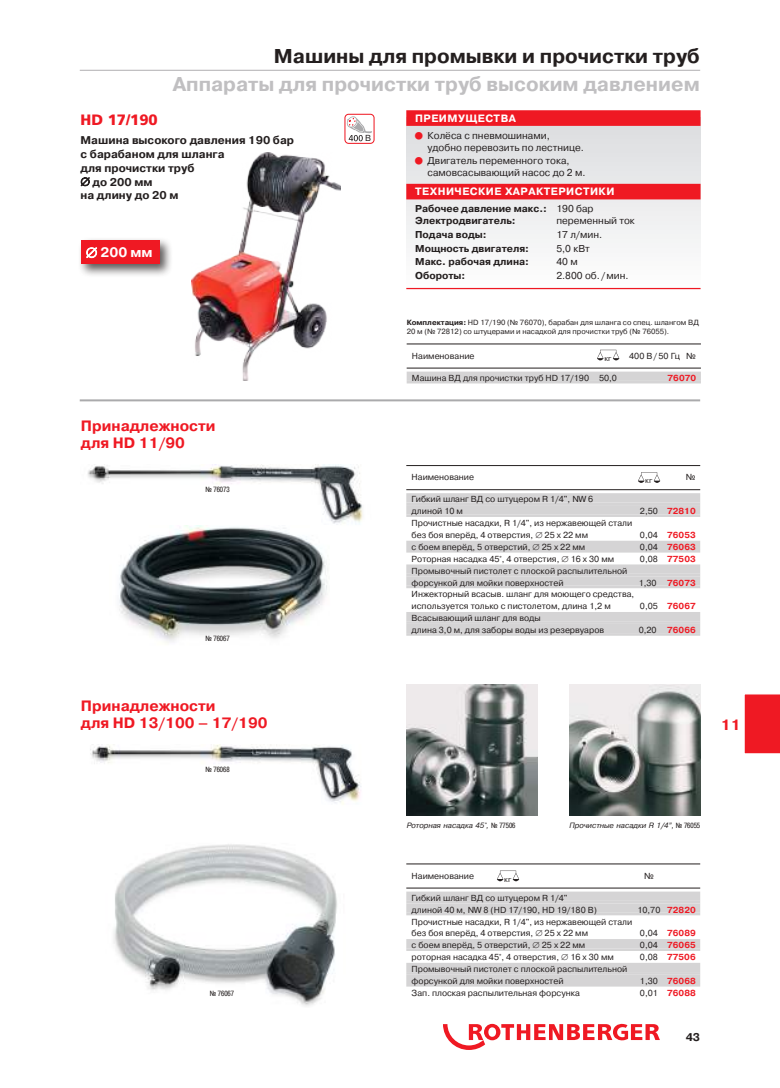
<style>
.page{position:relative;width:780px;height:1088px;background:#fff}
.page>*{position:absolute;margin:0;border:0;box-sizing:border-box;transform-origin:0 0}
.t1{font:700 20px "Pragmatica C";color:#c0bfc1}
.t2{font:700 20px "Pragmatica C";color:#241f1f}
.t3{font:700 15px/17.5px "Pragmatica C";color:#ef1923}
.t4{font:900 15px "Frutiger LT Com";color:#ef1923}
.t5{font:700 13.75px "Pragmatica C";color:#fff}
.t6{font:700 11.25px/13.8px "Pragmatica C";color:#241f1f}
.t7{font:700 10.62px "Pragmatica C";letter-spacing:.045em;color:#fff}
.t8{font:10px/11.9px "Pragmatica C";color:#241f1f}
.t9{font:700 10px/11.9px "Pragmatica C";color:#241f1f}
.t10{font:8.75px/11.9px "Pragmatica C";color:#241f1f}
.t11{font:700 8.75px "Pragmatica C";color:#ef1923}
.t12{font:7.5px/9.4px "Pragmatica C";color:#241f1f}
.t13{font:italic 7.5px "Pragmatica";color:#241f1f}
.t14{font:7.5px "Pragmatica Cond C";color:#241f1f}
.t15{font:7.25px "Pragmatica";color:#241f1f}
.s1{font-weight:400}
.s2{font-weight:700}
.s3{font-weight:400;color:#241f1f}
.s4{font-family:"Pragmatica Cond C";font-style:normal}
.s5{font-weight:700;color:#ef1923}
</style>
<div class="page">
<svg style="left:443px;top:1024px;width:217px;height:26px"></svg>
<div style="left:744px;top:694px;width:36px;height:60px;background:#ef1923"></div>
<hr style="left:406px;top:864px;width:294px;height:1px;background:#241f1f">
<hr style="left:406px;top:888px;width:294px;height:1px;background:#241f1f">
<div style="left:406px;top:891px;width:294px;height:10px;background:#d5d4d5"></div>
<hr style="left:406px;top:901px;width:294px;height:2px;background:#d5d4d5">
<div style="left:406px;top:903px;width:294px;height:10px;background:#d5d4d5"></div>
<hr style="left:406px;top:913px;width:294px;height:2px;background:#d5d4d5">
<div style="left:406px;top:939px;width:294px;height:9px;background:#d5d4d5"></div>
<hr style="left:406px;top:948px;width:294px;height:3px;background:#d5d4d5">
<div style="left:406px;top:963px;width:294px;height:9px;background:#d5d4d5"></div>
<hr style="left:406px;top:972px;width:294px;height:3px;background:#d5d4d5">
<div style="left:406px;top:975px;width:294px;height:9px;background:#d5d4d5"></div>
<hr style="left:406px;top:984px;width:294px;height:2px;background:#d5d4d5">
<svg style="left:497px;top:870px;width:22px;height:12px"></svg>
<img style="left:113px;top:844px;width:224px;height:162px">
<hr style="left:80px;top:70px;width:620px;height:1px;background:#c0bfc1">
<img style="left:191px;top:152px;width:149px;height:229px">
<svg style="left:406px;top:126px;width:294px;height:162px"></svg>
<hr style="left:406px;top:344px;width:295px;height:1px;background:#241f1f">
<hr style="left:406px;top:368px;width:295px;height:1px;background:#241f1f">
<div style="left:406px;top:372px;width:295px;height:9px;background:#d5d4d5"></div>
<hr style="left:406px;top:381px;width:295px;height:2px;background:#d5d4d5">
<svg style="left:597px;top:350px;width:22px;height:11px"></svg>
<div style="left:406px;top:110px;width:294px;height:16px;background:#ef1923"></div>
<div style="left:406px;top:184px;width:294px;height:15px;background:#ef1923"></div>
<hr style="left:406px;top:288px;width:294px;height:1px;background:#ef1923">
<svg style="left:344px;top:114px;width:30px;height:30px"></svg>
<div style="left:77px;top:237px;width:96px;height:41px;background:#241f1f;opacity:.75"></div>
<div style="left:81px;top:240px;width:79px;height:24px;background:#ef1923"></div>
<hr style="left:80px;top:399px;width:620px;height:2px;background:#aaaaac">
<hr style="left:406px;top:465px;width:294px;height:1px;background:#241f1f">
<hr style="left:406px;top:489px;width:294px;height:1px;background:#241f1f">
<div style="left:406px;top:493px;width:294px;height:9px;background:#d5d4d5"></div>
<hr style="left:406px;top:502px;width:294px;height:3px;background:#d5d4d5">
<div style="left:406px;top:505px;width:294px;height:9px;background:#d5d4d5"></div>
<hr style="left:406px;top:514px;width:294px;height:3px;background:#d5d4d5">
<div style="left:406px;top:541px;width:294px;height:9px;background:#d5d4d5"></div>
<hr style="left:406px;top:550px;width:294px;height:2px;background:#d5d4d5">
<div style="left:406px;top:564px;width:294px;height:10px;background:#d5d4d5"></div>
<hr style="left:406px;top:574px;width:294px;height:2px;background:#d5d4d5">
<div style="left:406px;top:576px;width:294px;height:9px;background:#d5d4d5"></div>
<hr style="left:406px;top:585px;width:294px;height:3px;background:#d5d4d5">
<div style="left:406px;top:612px;width:294px;height:9px;background:#d5d4d5"></div>
<hr style="left:406px;top:621px;width:294px;height:3px;background:#d5d4d5">
<div style="left:406px;top:624px;width:294px;height:9px;background:#d5d4d5"></div>
<hr style="left:406px;top:633px;width:294px;height:3px;background:#d5d4d5">
<svg style="left:638px;top:472px;width:22px;height:11px"></svg>
<img style="left:87px;top:465px;width:276px;height:59px">
<img style="left:90px;top:744px;width:271px;height:60px">
<img style="left:119px;top:525px;width:209px;height:118px">
<img style="left:406px;top:684px;width:131px;height:131px">
<img style="left:569px;top:684px;width:131px;height:131px">
<svg style="left:415px;top:131px;width:7px;height:8px"></svg>
<svg style="left:415px;top:157px;width:7px;height:8px"></svg>
<h1 class="t2" style="left:274px;top:45px;width:427px">Машины для промывки и прочистки труб</h1>
<h1 class="t1" style="left:173px;top:73px;width:528px">Аппараты для прочистки труб высоким давлением</h1>
<h2 class="t4" style="left:81px;top:111px;width:79px">HD 17/190</h2>
<p class="t6" style="left:81px;top:134px;width:215px">Машина высокого давления 190 бар с барабаном для шланга<br>для прочистки труб<br>∅ до 200 мм<br>на длину до 20 м</p>
<h3 class="t5" style="left:86px;top:245px;width:68px">∅ 200 мм</h3>
<h2 class="t3" style="left:81px;top:417px;width:136px">Принадлежности для HD 11/90</h2>
<p class="t14" style="left:205px;top:485px;width:26px">¹ 76073</p>
<p class="t14" style="left:205px;top:634px;width:26px">¹ 76067</p>
<p class="t10" style="left:365px;top:132px;width:8px">В</p>
<p class="t7" style="left:415px;top:112px;width:102px">ПРЕИМУЩЕСТВА</p>
<p class="t8" style="left:427px;top:129px;width:158px">Колёса с пневмошинами, удобно перевозить по лестнице.</p>
<p class="t8" style="left:427px;top:155px;width:159px">Двигатель переменного тока, самовсасывающий насос до 2 м.</p>
<p class="t7" style="left:415px;top:186px;width:201px">TEХНИЧЕСКИЕ ХАРАКТЕРИСТИКИ</p>
<p class="t9" style="left:415px;top:203px;width:180px">Рабочее давление макс.: <span class="s1">190 бар<br></span>Электродвигатель:</p>
<p class="t8" style="left:556px;top:215px;width:80px">переменный ток</p>
<p class="t9" style="left:415px;top:229px;width:73px">Подача воды:</p>
<p class="t8" style="left:556px;top:229px;width:47px">17 л/мин.</p>
<p class="t9" style="left:415px;top:242px;width:115px">Moщность двигателя:</p>
<p class="t8" style="left:556px;top:242px;width:35px">5,0 кВт</p>
<p class="t9" style="left:415px;top:256px;width:115px">Maкс. рабочая длина:</p>
<p class="t8" style="left:556px;top:256px;width:23px">40 м</p>
<p class="t9" style="left:415px;top:270px;width:52px">Обороты:</p>
<p class="t8" style="left:556px;top:269px;width:74px">2.800 об. /мин.</p>
<p class="t12" style="left:406px;top:318px;width:294px"><span class="s2">Комплектация:</span> HD 17/190 (№ 76070), барабан для шланга со спец. шлангом ВД<br>20 м (№ 72812) со штуцерами и насадкой для прочистки труб (№ 76055).</p>
<p class="t10" style="left:412px;top:350px;width:64px">Наименование</p>
<p class="t15" style="left:604px;top:354px;width:9px">êã</p>
<p class="t10" style="left:629px;top:350px;width:68px">400 В / 50 Гц №</p>
<p class="t15" style="left:635px;top:354px;width:5px">ã</p>
<p class="t10" style="left:412px;top:372px;width:206px">Машина ВД для прочистки труб HD 17/190 50,0</p>
<p class="t11" style="left:667px;top:373px;width:30px">76070</p>
<p class="t10" style="left:411px;top:471px;width:64px">Наименование</p>
<p class="t15" style="left:645px;top:476px;width:9px">êã</p>
<p class="t15" style="left:675px;top:476px;width:21px">ã <sup>№</sup></p>
<p class="t10" style="left:411px;top:493px;width:183px">Гибкий шланг ВД со штуцером R 1/4", NW 6 длиной 10 м</p>
<p class="t11" style="left:640px;top:506px;width:57px"><span class="s3">2,50</span> 72810</p>
<p class="t10" style="left:411px;top:517px;width:222px">Прочистные насадки, R 1/4", из нержавеющей стали без боя вперёд, 4 отверстия, ∅ 25 x 22 мм</p>
<p class="t11" style="left:640px;top:530px;width:57px"><span class="s3">0,04</span> 76053</p>
<p class="t10" style="left:411px;top:541px;width:175px">с боем вперёд, 5 отверстий, ∅ 25 x 22 мм</p>
<p class="t11" style="left:640px;top:542px;width:57px"><span class="s3">0,04</span> 76063</p>
<p class="t10" style="left:411px;top:553px;width:204px">Роторная насадка 45°, 4 отверстия, ∅ 16 x 30 мм</p>
<p class="t11" style="left:640px;top:554px;width:57px"><span class="s3">0,08</span> 77503</p>
<p class="t10" style="left:411px;top:565px;width:217px">Промывочный пистолет с плоской распылительной форсункой для мойки поверхностей</p>
<p class="t11" style="left:638px;top:578px;width:58px"><span class="s3">1,30</span> 76073</p>
<p class="t10" style="left:411px;top:588px;width:224px">Инжекторный всасыв. шланг для моющего средства, используется только с пистолетом, длина 1,2 м</p>
<p class="t11" style="left:640px;top:601px;width:57px"><span class="s3">0,05</span> 76067</p>
<p class="t10" style="left:411px;top:612px;width:194px">Всасывающий шланг для воды<br>длина 3,0 м, для заборы воды из резервуаров</p>
<p class="t11" style="left:638px;top:625px;width:58px"><span class="s3">0,20</span> 76066</p>
<h2 class="t3" style="left:81px;top:697px;width:188px">Принадлежности<br>для HD 13/100 – 17/190</h2>
<p class="t14" style="left:205px;top:765px;width:26px">¹ 76068</p>
<p class="t13" style="left:406px;top:821px;width:110px">Роторная насадка 45°, <span class="s4">¹ 77506</span></p>
<p class="t13" style="left:569px;top:821px;width:132px">Прочистные насадки R 1/4", <span class="s4">¹ 76055</span></p>
<p class="t10" style="left:411px;top:869px;width:64px">Наименование</p>
<p class="t15" style="left:504px;top:875px;width:9px">êã</p>
<p class="t10" style="left:644px;top:869px;width:11px">№</p>
<p class="t10" style="left:411px;top:892px;width:187px">Гибкий шланг ВД со штуцером R 1/4" длиной 40 м, NW 8 (HD 17/190, HD 19/180 B)</p>
<p class="t10" style="left:637px;top:904px;width:60px">10,70 <span class="s5">72820</span></p>
<p class="t10" style="left:411px;top:916px;width:222px">Прочистные насадки, R 1/4", из нержавеющей стали без боя вперёд, 4 отверстия, ∅ 25 x 22 мм</p>
<p class="t11" style="left:640px;top:928px;width:57px"><span class="s3">0,04</span> 76089</p>
<p class="t10" style="left:411px;top:939px;width:175px">с боем вперёд, 5 отверстий, ∅ 25 x 22 мм</p>
<p class="t11" style="left:640px;top:940px;width:57px"><span class="s3">0,04</span> 76065</p>
<p class="t10" style="left:411px;top:951px;width:204px">роторная насадка 45°, 4 отверстия, ∅ 16 x 30 мм</p>
<p class="t11" style="left:640px;top:952px;width:57px"><span class="s3">0,08</span> 77506</p>
<p class="t10" style="left:411px;top:963px;width:217px">Промывочный пистолет с плоской распылительной форсункой для мойки поверхностей</p>
<p class="t11" style="left:640px;top:976px;width:57px"><span class="s3">1,30</span> 76068</p>
<p class="t14" style="left:210px;top:989px;width:26px">¹ 76067</p>
<p class="t10" style="left:411px;top:987px;width:170px">Зап. плоская распылительная форсунка</p>
<p class="t11" style="left:640px;top:988px;width:57px"><span class="s3">0,01</span> 76088</p>
<p class="t6" style="left:685px;top:1030px;width:16px">43</p>
<h2 class="t3" style="left:720px;top:716px;width:21px">11</h2>
</div>
